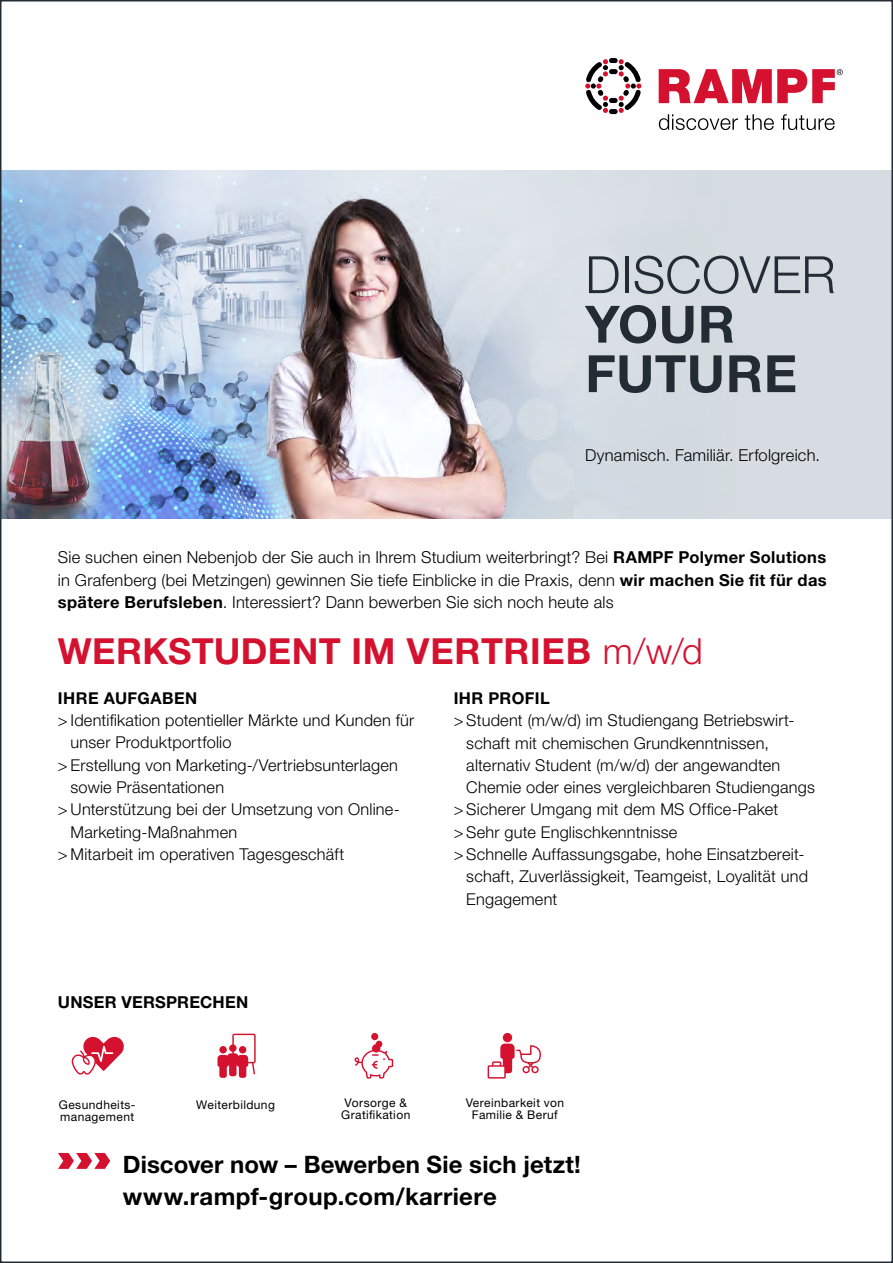
<style>
.page{position:relative;width:893px;height:1263px;background:#fff}
.page>*{position:absolute;margin:0;border:0;box-sizing:border-box;transform-origin:0 0}
.t1{font:700 51.45px/49.5px "Helvetica Neue LT Std";letter-spacing:.01em;color:#232b34}
.t2{font:300 51.45px "Helvetica Neue LT Std";letter-spacing:.005em;color:#232b34}
.t3{font:700 36px "Helvetica Neue LT Std";letter-spacing:.015em;color:#d51130}
.t4{font:700 24px/31.5px "Helvetica Neue LT Std";letter-spacing:.01em;color:#000}
.t5{font:300 16.5px/22.5px "Helvetica Neue LT Std";letter-spacing:.015em;color:#000;text-align:justify}
.t6{font:700 16.5px "Helvetica Neue LT Std";letter-spacing:.015em;color:#000}
.t7{font:300 16.35px "Helvetica Neue LT Std";letter-spacing:.015em;color:#000}
.t8{font:700 16.35px "Helvetica Neue LT Std";letter-spacing:.03em;color:#000}
.t9{font:12px/12px "Helvetica Neue LT Std";letter-spacing:.035em;color:#000}
.s1{font-weight:700}
.s2{font-weight:300}
</style>
<div class="page">
<img style="left:2px;top:170px;width:889px;height:348px">
<svg style="left:71px;top:1037px;width:53px;height:37px"></svg>
<div style="left:371px;top:1033px;width:7px;height:7px;background:#d51130;border-radius:50%"></div>
<svg style="left:354px;top:1041px;width:39px;height:37px"></svg>
<svg style="left:488px;top:1033px;width:53px;height:45px"></svg>
<svg style="left:217px;top:1034px;width:39px;height:44px"></svg>
<div style="left:219px;top:1046px;width:8px;height:7px;background:#d51130;border-radius:50%"></div>
<div style="left:239px;top:1046px;width:7px;height:7px;background:#d51130;border-radius:50%"></div>
<svg style="left:58px;top:1153px;width:52px;height:16px"></svg>
<svg style="left:659px;top:69px;width:184px;height:34px"></svg>
<svg style="left:659px;top:114px;width:79px;height:16px"></svg>
<svg style="left:745px;top:114px;width:29px;height:16px"></svg>
<svg style="left:781px;top:114px;width:54px;height:16px"></svg>
<svg style="left:585px;top:58px;width:56px;height:56px"></svg>
<img style="left:251px;top:189px;width:269px;height:329px">
<h1 class="t2" style="left:585px;top:243px;width:252px">DISCOVER</h1>
<h1 class="t1" style="left:585px;top:298px;width:213px">YOUR<br>FUTURE</h1>
<p class="t5" style="left:585px;top:444px;width:236px">Dynamisch. Familiär. Erfolgreich.</p>
<p class="t5" style="left:58px;top:546px;width:770px">Sie suchen einen Nebenjob der Sie auch in Ihrem Studium weiterbringt? Bei <span class="s1">RAMPF Polymer Solutions </span>in Grafenberg (bei Metzingen) gewinnen Sie tiefe Einblicke in die Praxis, denn <span class="s1">wir machen Sie fit für das spätere Berufsleben</span>. Interessiert? Dann bewerben Sie sich noch heute als</p>
<h2 class="t3" style="left:58px;top:628px;width:646px">WERKSTUDENT IM VERTRIEB <span class="s2">m/w/d</span></h2>
<p class="t8" style="left:58px;top:688px;width:141px">IHRE AUFGABEN</p>
<p class="t7" style="left:58px;top:710px;width:358px">&gt; Identifikation potentieller Märkte und Kunden für</p>
<p class="t7" style="left:71px;top:733px;width:162px">unser Produktportfolio</p>
<p class="t7" style="left:58px;top:755px;width:342px">&gt; Erstellung von Marketing-/Vertriebsunterlagen</p>
<p class="t7" style="left:71px;top:777px;width:155px">sowie Präsentationen</p>
<p class="t7" style="left:58px;top:799px;width:343px">&gt; Unterstützung bei der Umsetzung von Online-</p>
<p class="t7" style="left:71px;top:822px;width:168px">Marketing-Maßnahmen</p>
<p class="t7" style="left:58px;top:844px;width:288px">&gt; Mitarbeit im operativen Tagesgeschäft</p>
<p class="t6" style="left:58px;top:992px;width:192px">UNSER VERSPRECHEN</p>
<p class="t8" style="left:454px;top:688px;width:98px">IHR PROFIL</p>
<p class="t7" style="left:454px;top:710px;width:342px">&gt; Student (m/w/d) im Studiengang Betriebswirt-</p>
<p class="t7" style="left:466px;top:733px;width:304px">schaft mit chemischen Grundkenntnissen,</p>
<p class="t7" style="left:466px;top:755px;width:316px">alternativ Student (m/w/d) der angewandten</p>
<p class="t7" style="left:466px;top:777px;width:350px">Chemie oder eines vergleichbaren Studiengangs</p>
<p class="t7" style="left:454px;top:799px;width:326px">&gt; Sicherer Umgang mit dem MS Office-Paket</p>
<p class="t7" style="left:454px;top:822px;width:225px">&gt; Sehr gute Englischkenntnisse</p>
<p class="t7" style="left:454px;top:844px;width:352px">&gt; Schnelle Auffassungsgabe, hohe Einsatzbereit-</p>
<p class="t7" style="left:466px;top:866px;width:343px">schaft, Zuverlässigkeit, Teamgeist, Loyalität und</p>
<p class="t7" style="left:466px;top:889px;width:93px">Engagement</p>
<p class="t9" style="left:59px;top:1099px;width:78px">Gesundheits&shy;management</p>
<p class="t9" style="left:341px;top:1097px;width:71px">Vorsorge &amp;<br>Gratifikation</p>
<p class="t9" style="left:466px;top:1097px;width:100px;text-align:center">Vereinbarkeit von<br>Familie &amp; Beruf</p>
<p class="t9" style="left:196px;top:1099px;width:80px">Weiterbildung</p>
<h3 class="t4" style="left:123px;top:1148px;width:460px">Discover now – Bewerben Sie sich jetzt! www.rampf-group.com/karriere</h3>
</div>
